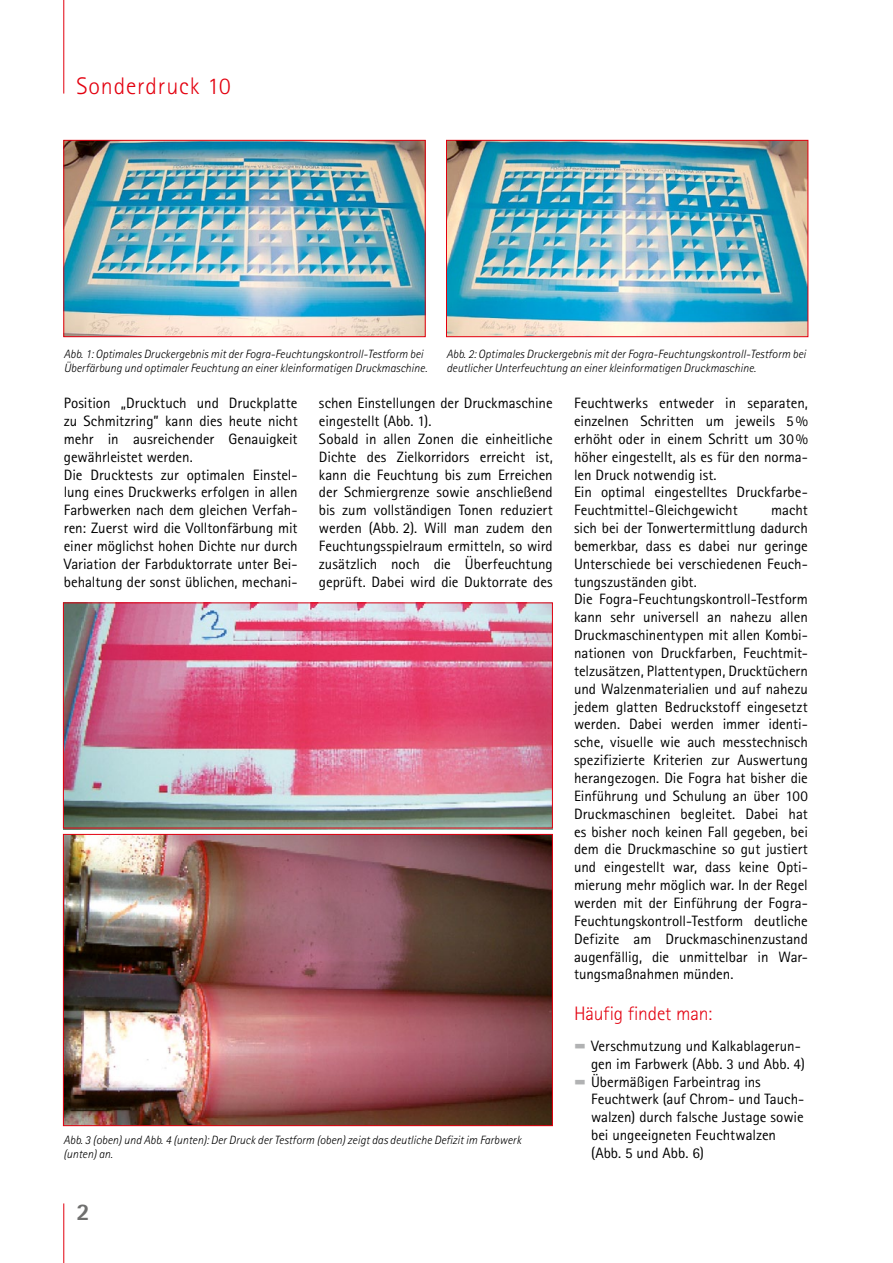
<style>
.page{position:relative;width:893px;height:1263px;background:#fff}
.page>*{position:absolute;margin:0;border:0;box-sizing:border-box;transform-origin:0 0}
.t1{font:800 42px "Rotis Sans Serif Std";color:#b1b2b3;scale:.61 1}
.t2{font:300 24px "Rotis Sans Serif Std";letter-spacing:.035em;color:#e3000f}
.t3{font:800 24px "Rotis Sans Serif Std";color:#6f6f6e}
.t4{font:300 19.5px "Rotis Sans Serif Std";letter-spacing:-.01em;color:#e3000f}
.t5{font:15px/17.9px "Rotis Sans Serif Std";color:#000}
.t6{font:italic 300 12px/14.4px "Rotis Sans Serif";color:#000}
</style>
<div class="page">
<hr style="left:63px;top:0;width:1px;height:94px;background:#e3000f">
<hr style="left:63px;top:1203px;width:1px;height:60px;background:#e3000f">
<img style="left:66px;top:142px;width:357px;height:193px">
<div style="left:64px;top:140px;width:361px;height:197px;border:1px solid #e3000f"></div>
<img style="left:448px;top:142px;width:358px;height:193px">
<div style="left:446px;top:140px;width:362px;height:197px;border:1px solid #e3000f"></div>
<img style="left:63px;top:605px;width:489px;height:224px">
<div style="left:63px;top:603px;width:490px;height:225px;border:1px solid #e3000f"></div>
<img style="left:65px;top:836px;width:486px;height:288px">
<div style="left:63px;top:834px;width:490px;height:292px;border:1px solid #e3000f"></div>
<h2 class="t2" style="left:77px;top:72px;width:156px">Sonderdruck 10</h2>
<p class="t6" style="left:64px;top:347px;width:365px">Abb. 1: Optimales Druckergebnis mit der Fogra-Feuchtungskontroll-Testform bei<br>Überfärbung und optimaler Feuchtung an einer kleinformatigen Druckmaschine.</p>
<p class="t6" style="left:446px;top:347px;width:361px">Abb. 2: Optimales Druckergebnis mit der Fogra-Feuchtungskontroll-Testform bei deutlicher Unterfeuchtung an einer kleinformatigen Druckmaschine.</p>
<p class="t5" style="left:64px;top:394px;width:235px">Position „Drucktuch und Druckplatte zu Schmitzring” kann dies heute nicht mehr in ausreichender Genauigkeit gewährleistet werden.<br>Die Drucktests zur optimalen Einstel&shy;lung eines Druckwerks erfolgen in allen Farbwerken nach dem gleichen Verfah&shy;ren: Zuerst wird die Volltonfärbung mit einer möglichst hohen Dichte nur durch Variation der Farbduktorrate unter Bei&shy;behaltung der sonst üblichen, mechani-</p>
<p class="t5" style="left:319px;top:394px;width:235px">schen Einstellungen der Druckmaschine eingestellt (Abb. 1).<br>Sobald in allen Zonen die einheitliche Dichte des Zielkorridors erreicht ist, kann die Feuchtung bis zum Erreichen der Schmiergrenze sowie anschließend bis zum vollständigen Tonen reduziert werden (Abb. 2). Will man zudem den Feuchtungsspielraum ermitteln, so wird zusätzlich noch die Überfeuchtung geprüft. Dabei wird die Duktorrate des</p>
<p class="t5" style="left:574px;top:394px;width:235px">Feuchtwerks entweder in separaten, einzelnen Schritten um jeweils 5% erhöht oder in einem Schritt um 30% höher eingestellt, als es für den norma&shy;len Druck notwendig ist.<br>Ein optimal eingestelltes Druckfarbe-Feuchtmittel-Gleichgewicht</p>
<p class="t5" style="left:574px;top:501px;width:235px;text-indent:197px">macht sich bei der Tonwertermittlung dadurch bemerkbar, dass es dabei nur geringe Unterschiede bei verschiedenen Feuch&shy;tungszuständen gibt.<br>Die Fogra-Feuchtungskontroll-Testform kann sehr universell an nahezu allen Druckmaschinentypen mit allen Kombi&shy;nationen von Druckfarben, Feuchtmit&shy;telzusätzen, Plattentypen, Drucktüchern und Walzenmaterialien und auf nahezu jedem glatten Bedruckstoff eingesetzt werden. Dabei werden immer identi&shy;sche, visuelle wie auch messtechnisch spezifizierte Kriterien zur Auswertung herangezogen. Die Fogra hat bisher die Einführung und Schulung an über 100<br>Druckmaschinen begleitet. Dabei hat es bisher noch keinen Fall gegeben, bei dem die Druckmaschine so gut justiert und eingestellt war, dass keine Opti&shy;mierung mehr möglich war. In der Regel werden mit der Einführung der Fogra-Feuchtungskontroll-Testform deutliche Defizite am Druckmaschinenzustand augenfällig, die unmittelbar in War&shy;tungsmaßnahmen münden.</p>
<h3 class="t4" style="left:574px;top:1003px;width:140px">Häufig findet man:</h3>
<h1 class="t1" style="left:574px;top:1016px;width:21px">-</h1>
<p class="t5" style="left:591px;top:1037px;width:216px">Verschmutzung und Kalkablagerun&shy;gen im Farbwerk (Abb. 3 und Abb. 4)</p>
<h1 class="t1" style="left:574px;top:1051px;width:21px">-</h1>
<p class="t5" style="left:591px;top:1072px;width:215px">Übermäßigen Farbeintrag ins<br>Feuchtwerk (auf Chrom- und Tauch&shy;walzen) durch falsche Justage sowie bei ungeeigneten Feuchtwalzen (Abb. 5 und Abb. 6)</p>
<p class="t6" style="left:63px;top:1132px;width:459px">Abb. 3 (oben) und Abb. 4 (unten): Der Druck der Testform (oben) zeigt das deutliche Defizit im Farbwerk (unten) an.</p>
<h2 class="t3" style="left:77px;top:1196px;width:15px">2</h2>
</div>
